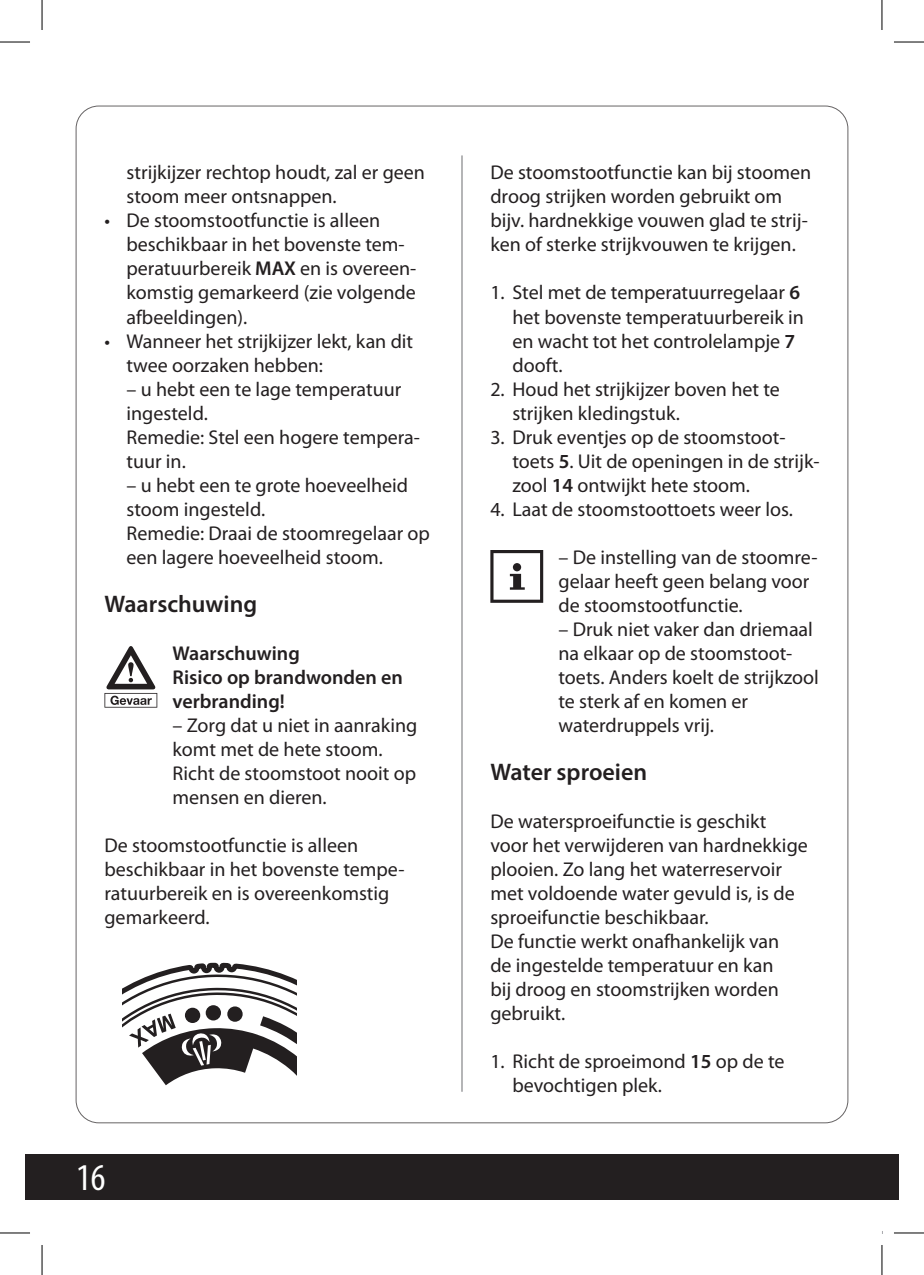
<style>
.page{position:relative;width:924px;height:1275px;background:#fff}
.page>*{position:absolute;margin:0;border:0;box-sizing:border-box;transform-origin:0 0}
.t1{font:condensed 38px "Myriad Pro";color:#fff}
.t2{font:600 24px "Myriad Pro";color:#231f20}
.t3{font:20px/24px "Myriad Pro";color:#231f20}
.t4{font:600 20px/24px "Myriad Pro";color:#231f20}
.s1{font-weight:600}
</style>
<div class="page">
<div style="left:25px;top:1154px;width:873px;height:45px;background:#231f20"></div>
<hr style="left:461px;top:155px;width:1px;height:936px;background:#6c6d70">
<svg style="left:104px;top:646px;width:53px;height:61px"></svg>
<svg style="left:490px;top:550px;width:53px;height:53px"></svg>
<svg style="left:122px;top:962px;width:174px;height:124px"></svg>
<hr style="left:0;top:42px;width:30px;height:1px;background:#000">
<hr style="left:893px;top:42px;width:30px;height:1px;background:#000">
<hr style="left:0;top:1232px;width:30px;height:1px;background:#000">
<hr style="left:893px;top:1232px;width:30px;height:1px;background:#000">
<hr style="left:42px;top:0;width:1px;height:30px;background:#000">
<hr style="left:42px;top:1245px;width:1px;height:30px;background:#000">
<hr style="left:881px;top:0;width:1px;height:30px;background:#000">
<hr style="left:881px;top:1245px;width:1px;height:30px;background:#000">
<p class="t3" style="left:126px;top:161px;width:300px">strijkijzer rechtop houdt, zal er geen stoom meer ontsnappen.</p>
<p class="t3" style="left:126px;top:209px;width:291px;text-indent:-22px">• De stoomstootfunctie is alleen beschikbaar in het bovenste tem&shy;peratuurbereik <span class="s1">MAX</span> en is overeen&shy;komstig gemarkeerd (zie volgende afbeeldingen).</p>
<p class="t3" style="left:126px;top:329px;width:288px;text-indent:-22px">• Wanneer het strijkijzer lekt, kan dit twee oorzaken hebben:</p>
<p class="t3" style="left:126px;top:377px;width:295px">– u hebt een te lage temperatuur ingesteld.<br>Remedie: Stel een hogere tempera&shy;tuur in.</p>
<p class="t3" style="left:126px;top:473px;width:305px">– u hebt een te grote hoeveelheid stoom ingesteld.<br>Remedie: Draai de stoomregelaar op een lagere hoeveelheid stoom.</p>
<p class="t2" style="left:104px;top:588px;width:154px">Waarschuwing</p>
<p class="t4" style="left:172px;top:640px;width:232px">Waarschuwing<br>Risico op brandwonden en verbranding!</p>
<p class="t3" style="left:172px;top:713px;width:246px">– Zorg dat u niet in aanraking komt met de hete stoom.<br>Richt de stoomstoot nooit op mensen en dieren.</p>
<p class="t3" style="left:104px;top:833px;width:301px">De stoomstootfunctie is alleen beschikbaar in het bovenste tempe&shy;ratuurbereik en is overeenkomstig gemarkeerd.</p>
<h1 class="t1" style="left:76px;top:1154px;width:31px">16</h1>
<p class="t3" style="left:490px;top:161px;width:322px">De stoomstootfunctie kan bij stoomen droog strijken worden gebruikt om bijv. hardnekkige vouwen glad te strij&shy;ken of sterke strijkvouwen te krijgen.</p>
<p class="t3" style="left:512px;top:281px;width:293px;text-indent:-22px">1. Stel met de temperatuurregelaar <span class="s1">6 </span>het bovenste temperatuurbereik in en wacht tot het controlelampje <span class="s1">7 </span>dooft.</p>
<p class="t3" style="left:512px;top:377px;width:269px;text-indent:-22px">2. Houd het strijkijzer boven het te strijken kledingstuk.</p>
<p class="t3" style="left:512px;top:425px;width:308px;text-indent:-22px">3. Druk eventjes op de stoomstoot&shy;toets <span class="s1">5</span>. Uit de openingen in de strijk&shy;zool <span class="s1">14</span> ontwijkt hete stoom.</p>
<p class="t3" style="left:490px;top:497px;width:304px">4. Laat de stoomstoottoets weer los.</p>
<p class="t3" style="left:558px;top:545px;width:260px">– De instelling van de stoomre&shy;gelaar heeft geen belang voor de stoomstootfunctie.</p>
<p class="t3" style="left:558px;top:617px;width:262px">– Druk niet vaker dan driemaal na elkaar op de stoomstoot&shy;toets. Anders koelt de strijkzool te sterk af en komen er waterdruppels vrij.</p>
<p class="t2" style="left:490px;top:756px;width:158px">Water sproeien</p>
<p class="t3" style="left:490px;top:809px;width:319px">De watersproeifunctie is geschikt voor het verwijderen van hardnekkige plooien. Zo lang het waterreservoir met voldoende water gevuld is, is de sproeifunctie beschikbaar.<br>De functie werkt onafhankelijk van<br>de ingestelde temperatuur en kan<br>bij droog en stoomstrijken worden gebruikt.</p>
<p class="t3" style="left:512px;top:1049px;width:273px;text-indent:-22px">1. Richt de sproeimond <span class="s1">15</span> op de te bevochtigen plek.</p>
</div>
